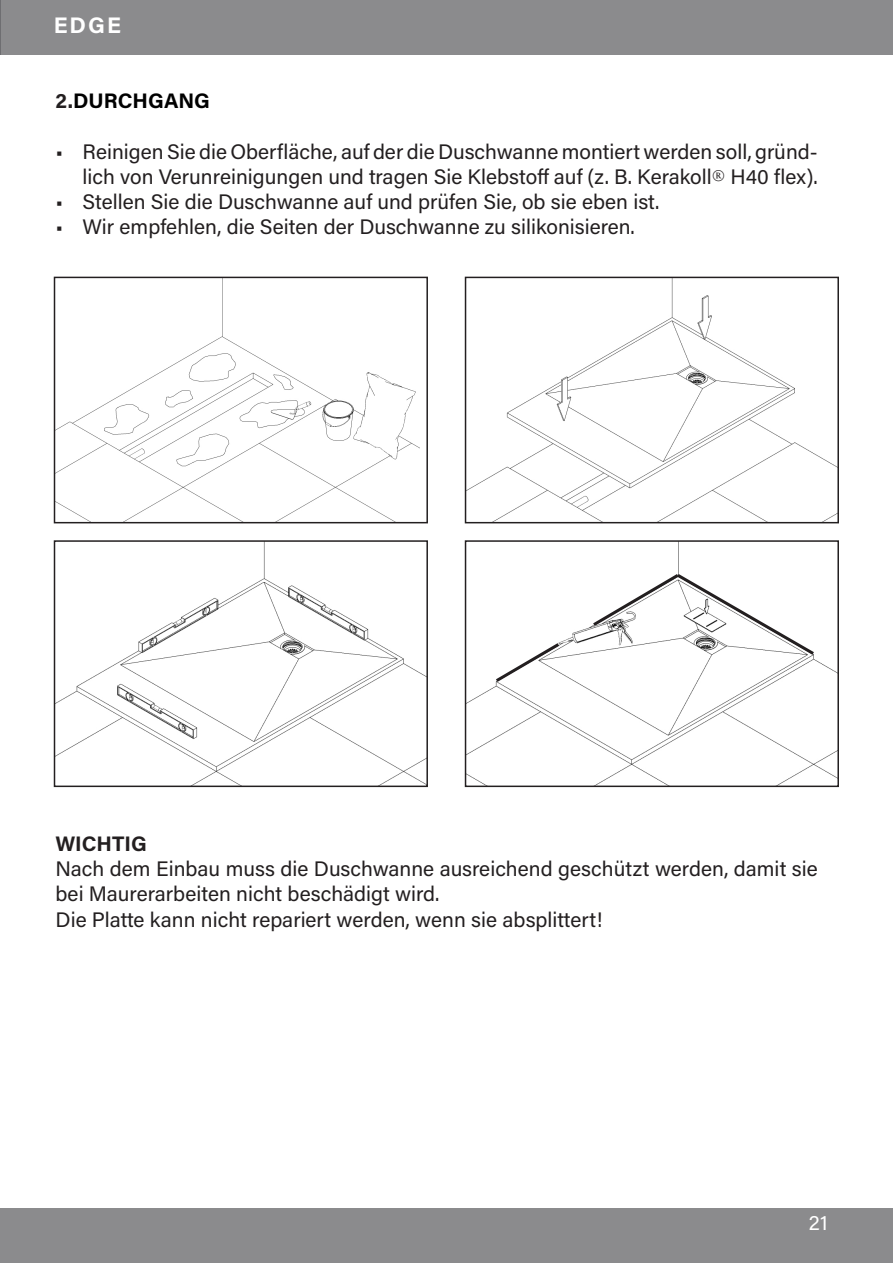
<style>
.page{position:relative;width:893px;height:1263px;background:#fff}
.page>*{position:absolute;margin:0;border:0;box-sizing:border-box;transform-origin:0 0}
.t1{font:22.5px "Acumin Variable Concept";color:#fff}
.t2{font:21px/25.2px "Acumin Variable Concept";letter-spacing:.02em;color:#231f20;text-align:right}
.t3{font:21px "Acumin Variable Concept";letter-spacing:.03em;color:#000}
.t4{font:21px "Acumin Variable Concept";letter-spacing:.04em;color:#231f20}
.t5{font:21px "Acumin Variable Concept";color:#fff}
.s1{color:#231f20}
.s2{font-family:"Amiri"}
</style>
<div class="page">
<div style="left:0;top:0;width:893px;height:54px;background:#8b8b8d"></div>
<div style="left:0;top:1209px;width:893px;height:54px;background:#8b8b8d"></div>
<img style="left:57px;top:280px;width:362px;height:240px">
<div style="left:54px;top:277px;width:374px;height:246px;border:2px solid #231f20"></div>
<img style="left:468px;top:280px;width:368px;height:240px">
<div style="left:465px;top:277px;width:374px;height:246px;border:2px solid #231f20"></div>
<img style="left:468px;top:543px;width:368px;height:241px">
<div style="left:465px;top:540px;width:374px;height:247px;border:2px solid #231f20"></div>
<img style="left:57px;top:543px;width:368px;height:241px">
<div style="left:54px;top:540px;width:374px;height:247px;border:2px solid #231f20"></div>
<svg style="left:493px;top:640px;width:69px;height:45px"></svg>
<svg style="left:590px;top:571px;width:227px;height:86px"></svg>
<p class="t1" style="left:54px;top:9px;width:68px">EDGE</p>
<p class="t3" style="left:55px;top:87px;width:155px"><span class="s1">2.</span>DURCHGANG</p>
<p class="t2" style="left:55px;top:138px;width:764px">• Reinigen Sie die Oberfläche, auf der die Duschwanne montiert werden soll, gründ&shy;lich von Verunreinigungen und tragen Sie Klebstoff auf (z. B. Kerakoll<span class="s2">®</span> H40 flex).</p>
<p class="t2" style="left:55px;top:188px;width:605px">• Stellen Sie die Duschwanne auf und prüfen Sie, ob sie eben ist.</p>
<p class="t2" style="left:55px;top:214px;width:580px">• Wir empfehlen, die Seiten der Duschwanne zu silikonisieren.</p>
<p class="t4" style="left:55px;top:829px;width:92px">WICHTIG</p>
<p class="t2" style="left:55px;top:855px;width:763px;text-align:left">Nach dem Einbau muss die Duschwanne ausreichend geschützt werden, damit sie bei Maurerarbeiten nicht beschädigt wird.</p>
<p class="t2" style="left:55px;top:906px;width:548px">Die Platte kann nicht repariert werden, wenn sie absplittert!</p>
<p class="t5" style="left:809px;top:1208px;width:20px">21</p>
</div>
